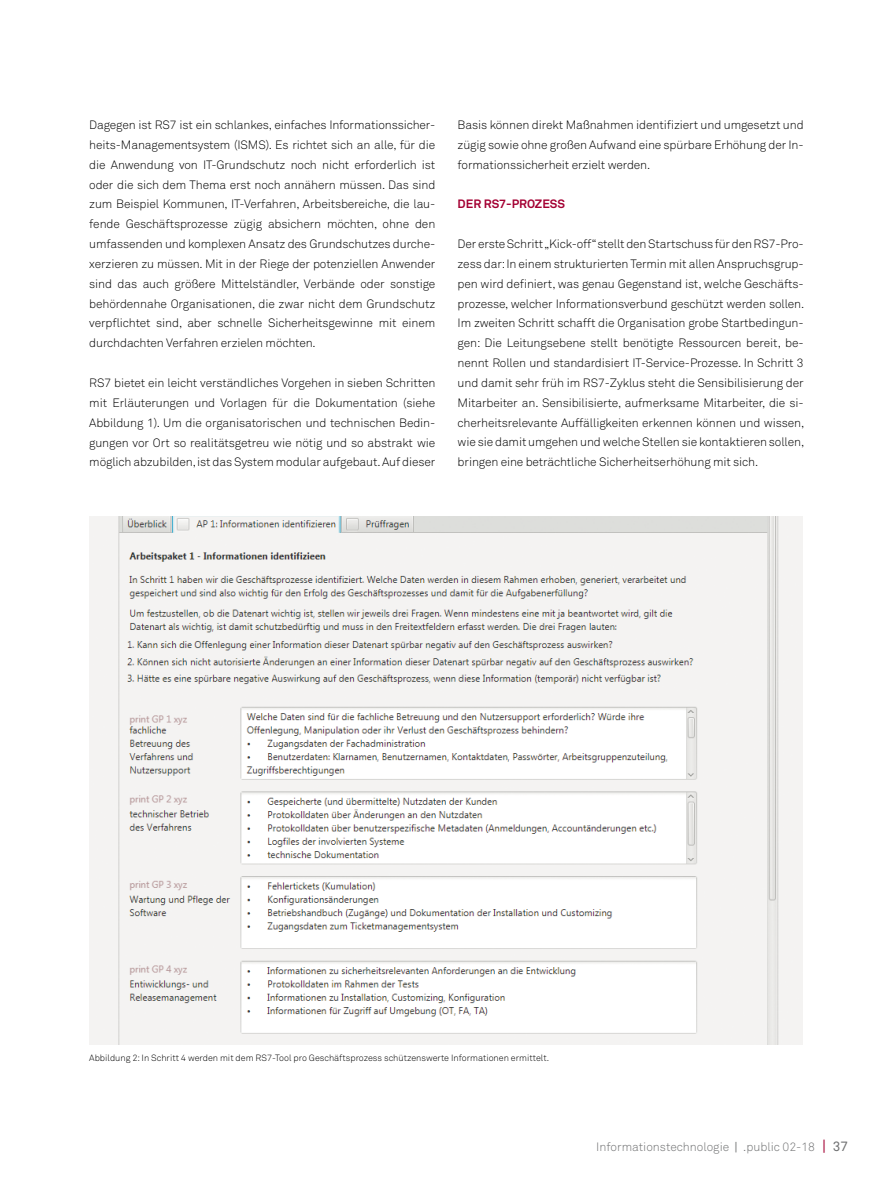
<style>
.page{position:relative;width:893px;height:1191px;background:#fff}
.page>*{position:absolute;margin:0;border:0;box-sizing:border-box;transform-origin:0 0}
.t1{font:300 12px/19.8px "Akkurat Std";letter-spacing:-.01em;color:#000;text-align:justify}
.t2{font:300 12px "Akkurat Std";color:#707172}
.t3{font:700 12px "Akkurat Std";color:#a40133}
.t4{font:300 9px "Akkurat Std";color:#000}
.s1{font-weight:400}
.s2{font-weight:400;font-size:15px;color:#a40133}
.s3{font-weight:400;font-size:13.5px}
</style>
<div class="page">
<img style="left:89px;top:516px;width:714px;height:529px">
<p class="t1" style="left:89px;top:115px;width:348px">Dagegen ist RS7 ist ein schlankes, einfaches Informationssicher&shy;heits-Managementsystem (ISMS). Es richtet sich an alle, für die die Anwendung von IT-Grundschutz noch nicht erforderlich ist oder die sich dem Thema erst noch annähern müssen. Das sind zum Beispiel Kommunen, IT-Verfahren, Arbeitsbereiche, die lau&shy;fende Geschäftsprozesse zügig absichern möchten, ohne den umfassenden und komplexen Ansatz des Grundschutzes durche&shy;xerzieren zu müssen. Mit in der Riege der potenziellen Anwender sind das auch größere Mittelständler, Verbände oder sonstige behördennahe Organisationen, die zwar nicht dem Grundschutz verpflichtet sind, aber schnelle Sicherheitsgewinne mit einem durchdachten Verfahren erzielen möchten.</p>
<p class="t1" style="left:89px;top:373px;width:348px">RS7 bietet ein leicht verständliches Vorgehen in sieben Schritten mit Erläuterungen und Vorlagen für die Dokumentation (siehe Abbildung 1). Um die organisatorischen und technischen Bedin&shy;gungen vor Ort so realitätsgetreu wie nötig und so abstrakt wie möglich abzubilden, ist das System modular aufgebaut. Auf dieser</p>
<p class="t1" style="left:458px;top:115px;width:348px">Basis können direkt Maßnahmen identifiziert und umgesetzt und zügig sowie ohne großen Aufwand eine spürbare Erhöhung der In&shy;formationssicherheit erzielt werden.</p>
<p class="t3" style="left:458px;top:197px;width:109px">DER RS7-PROZESS</p>
<p class="t1" style="left:458px;top:234px;width:348px">Der erste Schritt „Kick-off“ stellt den Startschuss für den RS7-Pro&shy;zess dar: In einem strukturierten Termin mit allen Anspruchsgrup&shy;pen wird definiert, was genau Gegenstand ist, welche Geschäfts&shy;prozesse, welcher Informationsverbund geschützt werden sollen.<br>Im zweiten Schritt schafft die Organisation grobe Startbedingun&shy;gen: Die Leitungsebene stellt benötigte Ressourcen bereit, be&shy;nennt Rollen und standardisiert IT-Service-Prozesse. In Schritt 3 und damit sehr früh im RS7-Zyklus steht die Sensibilisierung der Mitarbeiter an. Sensibilisierte, aufmerksame Mitarbeiter, die si&shy;cherheitsrelevante Auffälligkeiten erkennen können und wissen, wie sie damit umgehen und welche Stellen sie kontaktieren sollen, bringen eine beträchtliche Sicherheitserhöhung mit sich.</p>
<p class="t4" style="left:89px;top:1052px;width:461px">Abbildung 2: In Schritt 4 werden mit dem RS7-Tool pro Geschäftsprozess schützenswerte Informationen ermittelt.</p>
<p class="t2" style="left:596px;top:1140px;width:254px">Informationstechnologie <span class="s1">|</span> .public 02-18 <span class="s2">|</span> <span class="s3">37</span></p>
</div>
